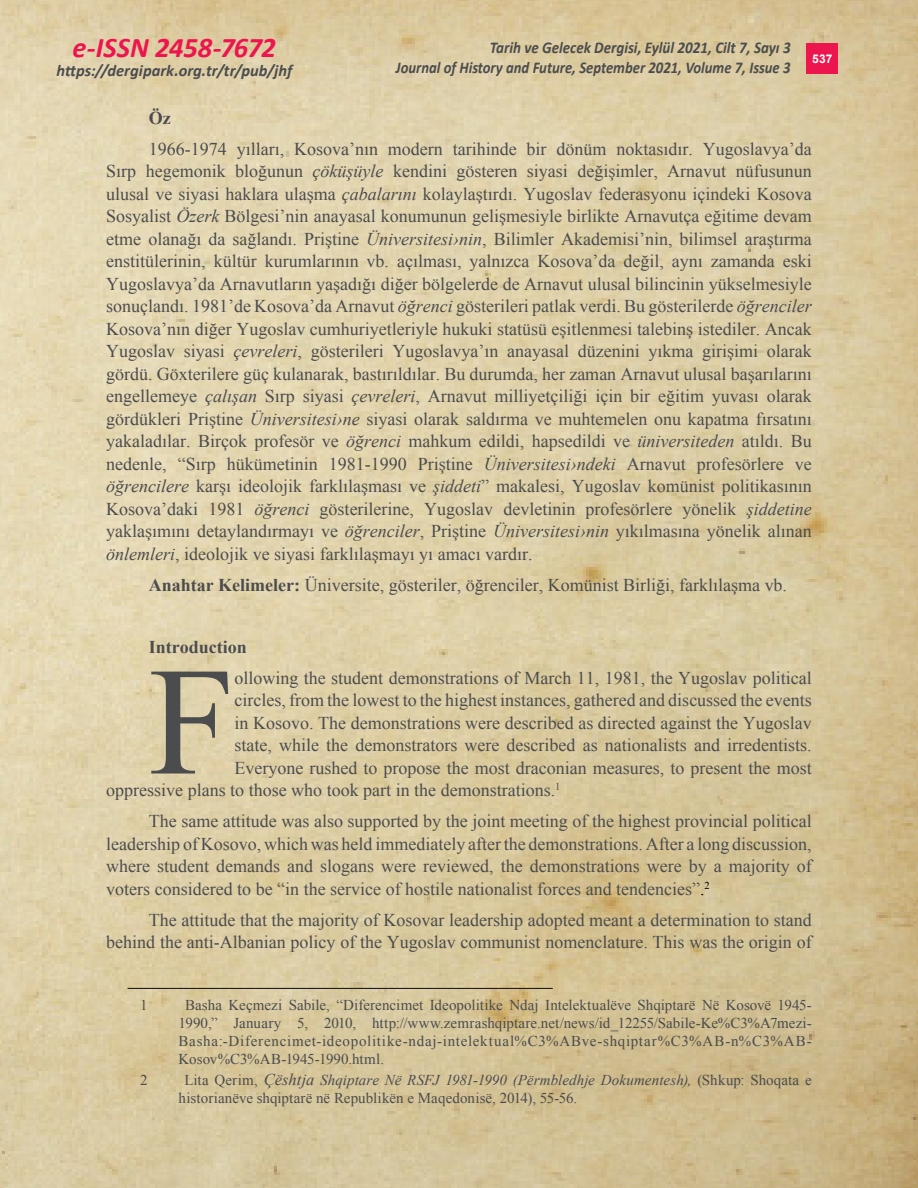
<style>
.page{position:relative;width:918px;height:1188px;background:#fff}
.page>*{position:absolute;margin:0;border:0;box-sizing:border-box;transform-origin:0 0}
.Body_text_normal_Dro{font:153.9px "Times New Roman";color:#4b4c4d}
.t1{font:italic 700 28.5px "Calibri";letter-spacing:-.005em;color:#ed154d}
.ANA_METİN_STİLİ_TEK{font:18px/22.5px "Times New Roman";color:#4b4c4d;text-align:justify}
.Body_text_normal_Dro-2{font:18px "Times New Roman";color:#4b4c4d}
.ANA_METİN_STİLİ_TEK-2{font:700 18px "Times New Roman";color:#4b4c4d}
.t2{font:italic 700 16.5px "Calibri";color:#4b4c4d;scale:.89 1}
.t3{font:italic 700 16.5px "Calibri";color:#4b4c4d;scale:.91 1}
.t4{font:italic 700 16.5px "Calibri";color:#4b4c4d}
.Body_text_normal_foo{font:15px/18px "Times New Roman";letter-spacing:.01em;color:#4b4c4d;text-align:justify}
.t5{font:700 12px "Arial";color:#fff}
.s1{font-style:italic}
.s2{font-weight:700}
.s3{color:#000}
.s4{font-style:italic;font-size:16.5px}
</style>
<div class="page">
<img style="left:0;top:0;width:918px;height:1188px">
<div style="left:807px;top:43px;width:31px;height:30px;background:#ed154d"></div>
<hr style="left:128px;top:988px;width:425px;height:1px;background:#231f20">
<h2 class="t1" style="left:73px;top:27px;width:205px">e-ISSN 2458-7672</h2>
<p class="t3" style="left:490px;top:36px;width:332px">Tarih ve Gelecek Dergisi, Eylül 2021, Cilt 7, Sayı 3</p>
<p class="t4" style="left:56px;top:59px;width:237px">https://dergipark.org.tr/tr/pub/jhf</p>
<p class="t2" style="left:396px;top:56px;width:445px">Journal of History and Future, September 2021, Volume 7, Issue 3</p>
<p class="t5" style="left:812px;top:50px;width:22px">537</p>
<p class="ANA_METİN_STİLİ_TEK-2" style="left:149px;top:104px;width:23px">Öz</p>
<p class="ANA_METİN_STİLİ_TEK" style="left:106px;top:137px;width:707px;text-indent:43px">1966-1974 yılları, Kosova’nın modern tarihinde bir dönüm noktasıdır. Yugoslavya’da Sırp hegemonik bloğunun <span class="s1">çöküşüyle</span> kendini gösteren siyasi değişimler, Arnavut nüfusunun ulusal ve siyasi haklara ulaşma <span class="s1">çabalarını</span> kolaylaştırdı. Yugoslav federasyonu içindeki Kosova Sosyalist <span class="s1">Özerk</span> Bölgesi’nin anayasal konumunun gelişmesiyle birlikte Arnavutça eğitime devam etme olanağı da sağlandı. Priştine <span class="s1">Üniversitesi›nin</span>, Bilimler Akademisi’nin, bilimsel araştırma enstitülerinin, kültür kurumlarının vb. açılması, yalnızca Kosova’da değil, aynı zamanda eski Yugoslavya’da Arnavutların yaşadığı diğer bölgelerde de Arnavut ulusal bilincinin yükselmesiyle sonuçlandı. 1981’de Kosova’da Arnavut <span class="s1">öğrenci</span> gösterileri patlak verdi. Bu gösterilerde <span class="s1">öğrenciler </span>Kosova’nın diğer Yugoslav cumhuriyetleriyle hukuki statüsü eşitlenmesi talebinş istediler. Ancak Yugoslav siyasi <span class="s1">çevreleri</span>, gösterileri Yugoslavya’ın anayasal düzenini yıkma girişimi olarak gördü. Göxterilere güç kulanarak, bastırıldılar. Bu durumda, her zaman Arnavut ulusal başarılarını engellemeye <span class="s1">çalışan</span> Sırp siyasi <span class="s1">çevreleri</span>, Arnavut milliyetçiliği için bir eğitim yuvası olarak gördükleri Priştine <span class="s1">Üniversitesi›ne</span> siyasi olarak saldırma ve muhtemelen onu kapatma fırsatını yakaladılar. Birçok profesör ve <span class="s1">öğrenci</span> mahkum edildi, hapsedildi ve <span class="s1">üniversiteden</span> atıldı. Bu nedenle, “Sırp hükümetinin 1981-1990 Priştine <span class="s1">Üniversitesi›ndeki</span> Arnavut profesörlere ve <span class="s1">öğrencilere</span> karşı ideolojik farklılaşması ve <span class="s1">şiddeti</span>” makalesi, Yugoslav komünist politikasının Kosova’daki 1981 <span class="s1">öğrenci</span> gösterilerine, Yugoslav devletinin profesörlere yönelik <span class="s1">şiddetine </span>yaklaşımını detaylandırmayı ve <span class="s1">öğrenciler</span>, Priştine <span class="s1">Üniversitesi›nin</span> yıkılmasına yönelik alınan <span class="s1">önlemleri</span>, ideolojik ve siyasi farklılaşmayı yı amacı vardır.</p>
<p class="ANA_METİN_STİLİ_TEK" style="left:149px;top:573px;width:640px"><span class="s2">Anahtar Kelimeler:</span> Üniversite, gösteriler, öğrenciler, Komünist Birliği, farklılaşma vb.</p>
<p class="ANA_METİN_STİLİ_TEK-2" style="left:149px;top:634px;width:100px">Introduction</p>
<p class="Body_text_normal_Dro" style="left:149px;top:613px;width:87px">F</p>
<p class="Body_text_normal_Dro-2" style="left:234px;top:665px;width:579px">ollowing the student demonstrations of March 11, 1981, the Yugoslav political</p>
<p class="Body_text_normal_Dro-2" style="left:234px;top:687px;width:579px">circles, from the lowest to the highest instances, gathered and discussed the events</p>
<p class="Body_text_normal_Dro-2" style="left:234px;top:710px;width:579px">in Kosovo. The demonstrations were described as directed against the Yugoslav</p>
<p class="Body_text_normal_Dro-2" style="left:234px;top:732px;width:579px">state, while the demonstrators were described as nationalists and irredentists.</p>
<p class="Body_text_normal_Dro-2" style="left:234px;top:755px;width:579px">Everyone rushed to propose the most draconian measures, to present the most</p>
<p class="Body_text_normal_Dro-2" style="left:106px;top:777px;width:456px">oppressive plans to those who took part in the demonstrations.<sup>1</sup></p>
<p class="ANA_METİN_STİLİ_TEK" style="left:106px;top:809px;width:707px;text-indent:43px">The same attitude was also supported by the joint meeting of the highest provincial political leadership of Kosovo, which was held immediately after the demonstrations. After a long discussion, where student demands and slogans were reviewed, the demonstrations were by a majority of voters considered to be “in the service of hostile nationalist forces and tendencies”<span class="s3">.</span><sup>2</sup></p>
<p class="ANA_METİN_STİLİ_TEK" style="left:106px;top:908px;width:707px;text-align:right">The attitude that the majority of Kosovar leadership adopted meant a determination to stand behind the anti-Albanian policy of the Yugoslav communist nomenclature. This was the origin of</p>
<p class="Body_text_normal_foo" style="left:140px;top:995px;width:9px">1</p>
<p class="Body_text_normal_foo" style="left:179px;top:995px;width:635px;text-indent:6px">Basha Keçmezi Sabile, “Diferencimet Ideopolitike Ndaj Intelektualëve Shqiptarë Në Kosovë 1945- 1990,” January 5, 2010, http://www.zemrashqiptare.net/news/id_12255/Sabile-Ke%C3%A7mezi-Basha:-Diferencimet-ideopolitike-ndaj-intelektual%C3%ABve-shqiptar%C3%AB-n%C3%AB-Kosov%C3%AB-1945-1990.html.</p>
<p class="Body_text_normal_foo" style="left:140px;top:1070px;width:9px">2</p>
<p class="Body_text_normal_foo" style="left:179px;top:1070px;width:635px;text-indent:6px">Lita Qerim, <span class="s4">Çështja</span> <span class="s1">Shqiptare Në RSFJ 1981-1990 (Përmbledhje Dokumentesh),</span> (Shkup: Shoqata e historianëve shqiptarë në Republikën e Maqedonisë, 2014), 55-56.</p>
</div>
